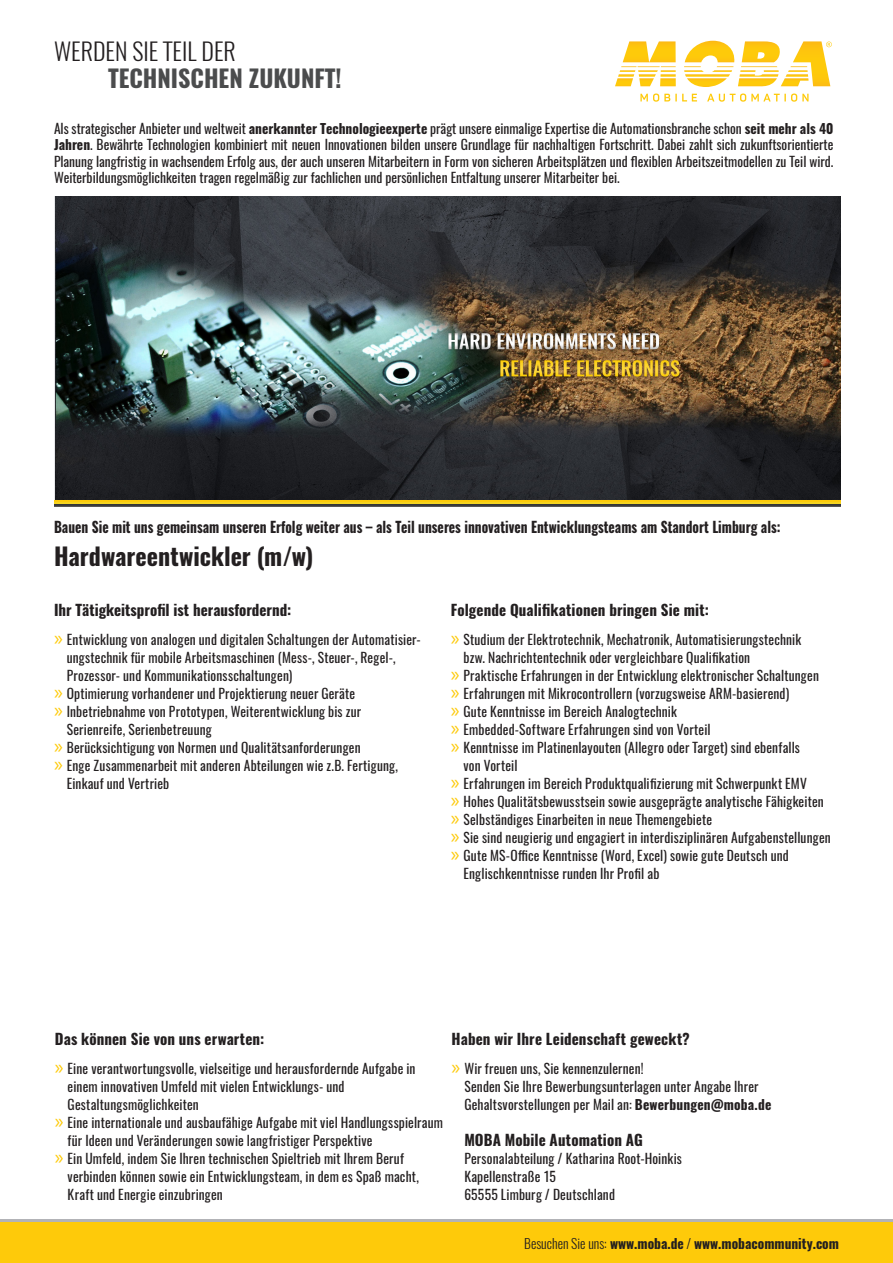
<style>
.page{position:relative;width:893px;height:1263px;background:#fff}
.page>*{position:absolute;margin:0;border:0;box-sizing:border-box;transform-origin:0 0}
.Job_Title{font:700 24px "Oswald";color:#231f20}
.t1{font:700 24px "Oswald";color:#4b4c4d}
.t2{font:300 24px "Oswald";color:#231f20}
.Headlines{font:700 15px "Oswald";color:#231f20}
.Headlines-2{font:700 15px "Oswald";color:#231f20;scale:.9 1}
.t3{font:13.5px/18px "Oswald";letter-spacing:.01em;color:#231f20}
.t4{font:700 13.5px "Oswald";color:#231f20}
.s1{font-weight:700}
.s2{font-family:"Myriad Pro";font-size:21px;color:#feca0a}
.s3{font-weight:300}
</style>
<div class="page">
<img style="left:55px;top:197px;width:786px;height:303px">
<div style="left:0;top:1221px;width:893px;height:42px;background:#feca0a"></div>
<svg style="left:615px;top:41px;width:61px;height:45px"></svg>
<svg style="left:684px;top:41px;width:148px;height:46px"></svg>
<svg style="left:640px;top:94px;width:57px;height:8px"></svg>
<svg style="left:707px;top:94px;width:101px;height:8px"></svg>
<hr style="left:0;top:1220px;width:893px;height:2px;background:#b2b3b7">
<svg style="left:54px;top:500px;width:787px;height:5px;background:#d2b11c"></svg>
<svg style="left:54px;top:505px;width:787px;height:2px;background:#4a494a"></svg>
<p class="t2" style="left:54px;top:35px;width:183px">WERDEN SIE TEIL DER</p>
<p class="t1" style="left:108px;top:61px;width:235px">TECHNISCHEN ZUKUNFT!</p>
<p class="t3" style="left:54px;top:120px;width:781px;line-height:16.5px;text-align:justify">Als strategischer Anbieter und weltweit <span class="s1">anerkannter Technologieexperte</span> prägt unsere einmalige Expertise die Automationsbranche schon <span class="s1">seit mehr als 40<br>Jahren</span>. Bewährte Technologien kombiniert mit neuen Innovationen bilden unsere Grundlage für nachhaltigen Fortschritt. Dabei zahlt sich zukunftsorientierte Planung langfristig in wachsendem Erfolg aus, der auch unseren Mitarbeitern in Form von sicheren Arbeitsplätzen und flexiblen Arbeitszeitmodellen zu Teil wird.<br>Weiterbildungsmöglichkeiten tragen regelmäßig zur fachlichen und persönlichen Entfaltung unserer Mitarbeiter bei.</p>
<p class="Headlines-2" style="left:54px;top:516px;width:809px">Bauen Sie mit uns gemeinsam unseren Erfolg weiter aus – als Teil unseres innovativen Entwicklungsteams am Standort Limburg als:</p>
<p class="Job_Title" style="left:54px;top:540px;width:261px">Hardwareentwickler (m/w)</p>
<p class="Headlines" style="left:54px;top:599px;width:239px">Ihr Tätigkeitsprofil ist herausfordernd:</p>
<p class="Headlines" style="left:451px;top:599px;width:260px">Folgende Qualifikationen bringen Sie mit:</p>
<p class="t3" style="left:67px;top:630px;width:355px;text-indent:-13px"><span class="s2">»</span> Entwicklung von analogen und digitalen Schaltungen der Automatisier&shy;ungstechnik für mobile Arbeitsmaschinen (Mess-, Steuer-, Regel-,<br>Prozessor- und Kommunikationsschaltungen)</p>
<p class="t3" style="left:54px;top:684px;width:303px"><span class="s2">»</span> Optimierung vorhandener und Projektierung neuer Geräte</p>
<p class="t3" style="left:67px;top:702px;width:296px;text-indent:-13px"><span class="s2">»</span> Inbetriebnahme von Prototypen, Weiterentwicklung bis zur<br>Serienreife, Serienbetreuung</p>
<p class="t3" style="left:54px;top:738px;width:308px"><span class="s2">»</span> Berücksichtigung von Normen und Qualitätsanforderungen</p>
<p class="t3" style="left:67px;top:756px;width:333px;text-indent:-13px"><span class="s2">»</span> Enge Zusammenarbeit mit anderen Abteilungen wie z.B. Fertigung,<br>Einkauf und Vertrieb</p>
<p class="t3" style="left:463px;top:630px;width:339px;text-indent:-13px"><span class="s2">»</span> Studium der Elektrotechnik, Mechatronik, Automatisierungstechnik bzw. Nachrichtentechnik oder vergleichbare Qualifikation</p>
<p class="t3" style="left:451px;top:666px;width:370px"><span class="s2">»</span> Praktische Erfahrungen in der Entwicklung elektronischer Schaltungen</p>
<p class="t3" style="left:451px;top:684px;width:340px"><span class="s2">»</span> Erfahrungen mit Mikrocontrollern (vorzugsweise ARM-basierend)</p>
<p class="t3" style="left:451px;top:702px;width:228px"><span class="s2">»</span> Gute Kenntnisse im Bereich Analogtechnik</p>
<p class="t3" style="left:451px;top:720px;width:261px"><span class="s2">»</span> Embedded-Software Erfahrungen sind von Vorteil</p>
<p class="t3" style="left:463px;top:738px;width:338px;text-indent:-13px"><span class="s2">»</span> Kenntnisse im Platinenlayouten (Allegro oder Target) sind ebenfalls von Vorteil</p>
<p class="t3" style="left:451px;top:774px;width:358px"><span class="s2">»</span> Erfahrungen im Bereich Produktqualifizierung mit Schwerpunkt EMV</p>
<p class="t3" style="left:451px;top:792px;width:375px"><span class="s2">»</span> Hohes Qualitätsbewusstsein sowie ausgeprägte analytische Fähigkeiten</p>
<p class="t3" style="left:451px;top:810px;width:263px"><span class="s2">»</span> Selbständiges Einarbeiten in neue Themengebiete</p>
<p class="t3" style="left:451px;top:828px;width:381px"><span class="s2">»</span> Sie sind neugierig und engagiert in interdisziplinären Aufgabenstellungen</p>
<p class="t3" style="left:463px;top:846px;width:327px;text-indent:-13px"><span class="s2">»</span> Gute MS-Office Kenntnisse (Word, Excel) sowie gute Deutsch und<br>Englischkenntnisse runden Ihr Profil ab</p>
<p class="Headlines" style="left:55px;top:1029px;width:211px">Das können Sie von uns erwarten:</p>
<p class="t3" style="left:68px;top:1059px;width:349px;text-indent:-13px"><span class="s2">»</span> Eine verantwortungsvolle, vielseitige und herausfordernde Aufgabe in einem innovativen Umfeld mit vielen Entwicklungs- und<br>Gestaltungsmöglichkeiten</p>
<p class="t3" style="left:68px;top:1113px;width:377px;text-indent:-13px"><span class="s2">»</span> Eine internationale und ausbaufähige Aufgabe mit viel Handlungsspielraum für Ideen und Veränderungen sowie langfristiger Perspektive</p>
<p class="t3" style="left:68px;top:1149px;width:353px;text-indent:-13px"><span class="s2">»</span> Ein Umfeld, indem Sie Ihren technischen Spieltrieb mit Ihrem Beruf verbinden können sowie ein Entwicklungsteam, in dem es Spaß macht,<br>Kraft und Energie einzubringen</p>
<p class="Headlines" style="left:452px;top:1029px;width:240px">Haben wir Ihre Leidenschaft geweckt?</p>
<p class="t3" style="left:464px;top:1059px;width:309px;text-indent:-13px"><span class="s2">»</span> Wir freuen uns, Sie kennenzulernen!<br>Senden Sie Ihre Bewerbungsunterlagen unter Angabe Ihrer<br>Gehaltsvorstellungen per Mail an: <span class="s1">Bewerbungen@moba.de</span></p>
<p class="Headlines" style="left:464px;top:1129px;width:180px">MOBA Mobile Automation AG</p>
<p class="t3" style="left:464px;top:1149px;width:219px">Personalabteilung / Katharina Root-Hoinkis<br>Kapellenstraße 15<br>65555 Limburg / Deutschland</p>
<p class="t4" style="left:524px;top:1234px;width:316px"><span class="s3">Besuchen Sie uns:</span> www.moba.de <span class="s3">/</span> www.mobacommunity.com</p>
</div>
